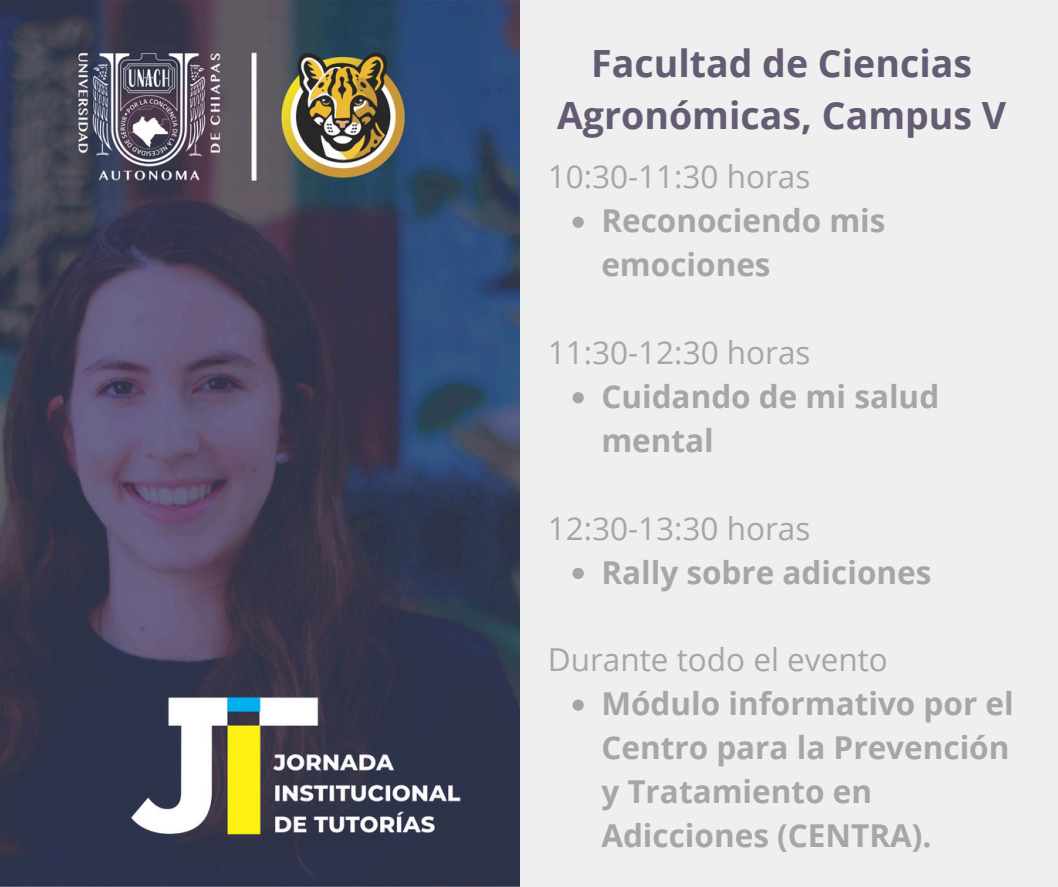
<style>
.page{position:relative;width:1058px;height:887px;background:#fff}
.page>*{position:absolute;margin:0;border:0;box-sizing:border-box;transform-origin:0 0}
.t1{font:700 37.5px/51.8px "Open Sans";color:#645c72;text-align:center}
.t2{font:700 31.5px/43.8px "Open Sans";color:#a6a6a6}
.t3{font:31.5px "Open Sans";color:#a6a6a6}
</style>
<div class="page">
<div style="left:0;top:0;width:1058px;height:886px;background:#f0eff0"></div>
<img style="left:0;top:0;width:520px;height:886px">
<svg style="left:572px;top:216px;width:12px;height:12px"></svg>
<svg style="left:572px;top:392px;width:12px;height:11px"></svg>
<svg style="left:572px;top:567px;width:12px;height:12px"></svg>
<svg style="left:572px;top:699px;width:12px;height:11px"></svg>
<h1 class="t1" style="left:557px;top:37px;width:451px">Facultad de Ciencias<br>Agronómicas, Campus V</h1>
<p class="t3" style="left:548px;top:155px;width:264px">10:30-11:30 horas</p>
<p class="t2" style="left:601px;top:198px;width:286px">Reconociendo mis emociones</p>
<p class="t3" style="left:548px;top:330px;width:264px">11:30-12:30 horas</p>
<p class="t2" style="left:601px;top:374px;width:339px">Cuidando de mi salud mental</p>
<p class="t3" style="left:548px;top:506px;width:264px">12:30-13:30 horas</p>
<p class="t2" style="left:601px;top:549px;width:331px">Rally sobre adiciones</p>
<p class="t3" style="left:548px;top:637px;width:341px">Durante todo el evento</p>
<p class="t2" style="left:601px;top:681px;width:414px">Módulo informativo por el<br>Centro para la Prevención y Tratamiento en<br>Adicciones (CENTRA).</p>
</div>
